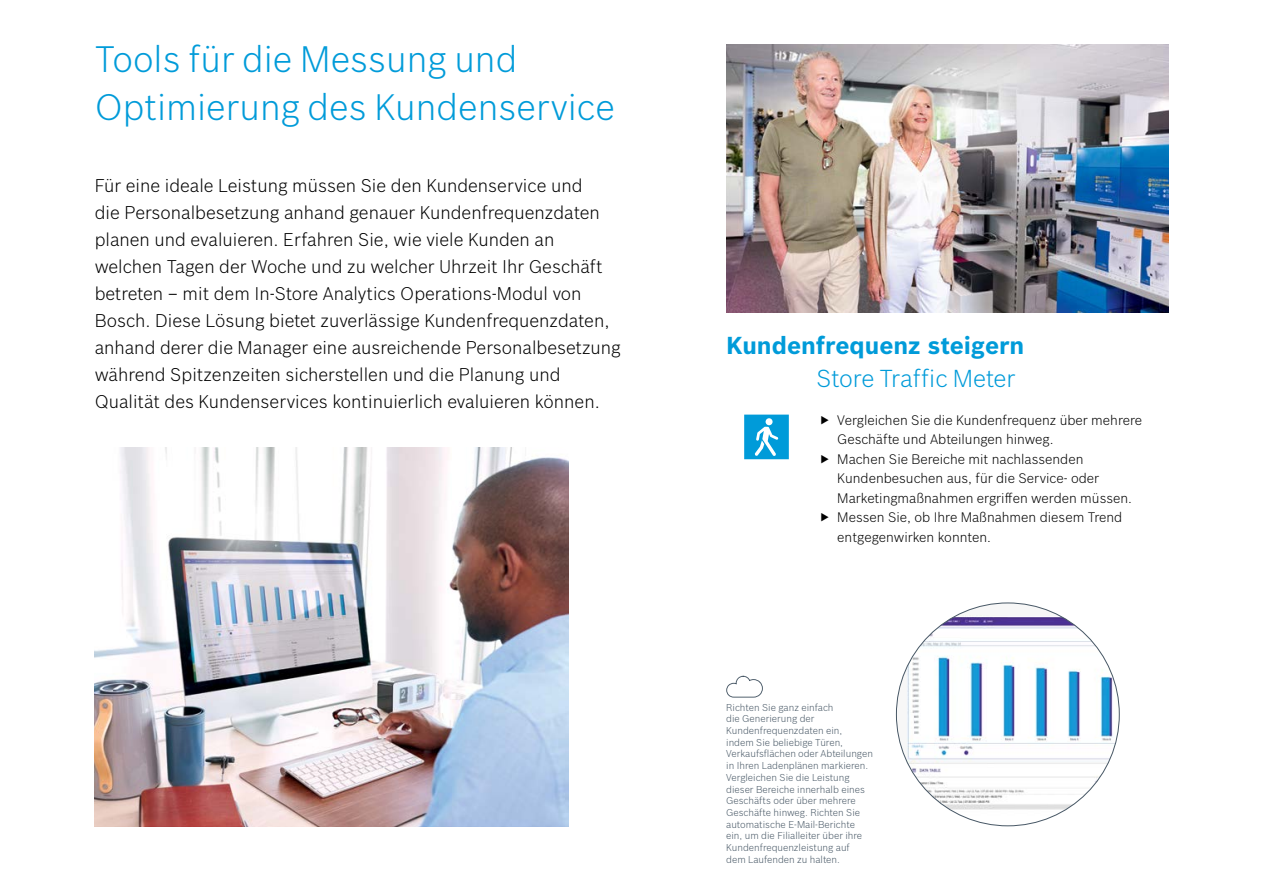
<style>
.page{position:relative;width:1263px;height:893px;background:#fff}
.page>*{position:absolute;margin:0;border:0;box-sizing:border-box;transform-origin:0 0}
.t1{font:300 36px/48px "Bosch Sans";color:#009bd9}
.t2{font:700 24px "Bosch Sans";color:#009bd9}
.t3{font:300 24px "Bosch Sans";color:#009bd9}
.t4{font:300 18px/27px "Bosch Sans";color:#000}
.t5{font:300 13.5px "Bosch Sans";color:#000}
.t6{font:300 9.75px/11.7px "Bosch Sans";color:#475765}
</style>
<div class="page">
<img style="left:726px;top:45px;width:442px;height:268px">
<img style="left:95px;top:447px;width:473px;height:379px">
<img style="left:896px;top:603px;width:223px;height:223px;border-radius:111px">
<svg style="left:744px;top:415px;width:45px;height:44px"></svg>
<svg style="left:726px;top:676px;width:37px;height:22px"></svg>
<h1 class="t1" style="left:95px;top:33px;width:522px">Tools für die Messung und<br>Optimierung des Kundenservice</h1>
<p class="t4" style="left:95px;top:171px;width:527px">Für eine ideale Leistung müssen Sie den Kundenservice und<br>die Personalbesetzung anhand genauer Kundenfrequenzdaten planen und evaluieren. Erfahren Sie, wie viele Kunden an welchen Tagen der Woche und zu welcher Uhrzeit Ihr Geschäft betreten – mit dem In-Store Analytics Operations-Modul von Bosch. Diese Lösung bietet zuverlässige Kundenfrequenzdaten, anhand derer die Manager eine ausreichende Personalbesetzung während Spitzenzeiten sicherstellen und die Planung und Qualität des Kundenservices kontinuierlich evaluieren können.</p>
<h2 class="t2" style="left:726px;top:327px;width:300px">Kundenfrequenz steigern</h2>
<h2 class="t3" style="left:816px;top:361px;width:200px">Store Traffic Meter</h2>
<p class="t5" style="left:820px;top:410px;width:323px">▶ Vergleichen Sie die Kundenfrequenz über mehrere</p>
<p class="t5" style="left:837px;top:430px;width:218px">Geschäfte und Abteilungen hinweg.</p>
<p class="t5" style="left:820px;top:449px;width:265px">▶ Machen Sie Bereiche mit nachlassenden</p>
<p class="t5" style="left:837px;top:469px;width:263px">Kundenbesuchen aus, für die Service- oder</p>
<p class="t5" style="left:837px;top:488px;width:296px">Marketingmaßnahmen ergriffen werden müssen.</p>
<p class="t5" style="left:820px;top:508px;width:304px">▶ Messen Sie, ob Ihre Maßnahmen diesem Trend</p>
<p class="t5" style="left:837px;top:527px;width:155px">entgegenwirken konnten.</p>
<p class="t6" style="left:726px;top:701px;width:148px">Richten Sie ganz einfach<br>die Generierung der<br>Kundenfrequenzdaten ein,<br>indem Sie beliebige Türen,<br>Verkaufsflächen oder Abteilungen in Ihren Ladenplänen markieren.<br>Vergleichen Sie die Leistung dieser Bereiche innerhalb eines<br>Geschäfts oder über mehrere<br>Geschäfte hinweg. Richten Sie automatische E-Mail-Berichte ein, um die Filialleiter über ihre<br>Kundenfrequenzleistung auf<br>dem Laufenden zu halten.</p>
</div>
